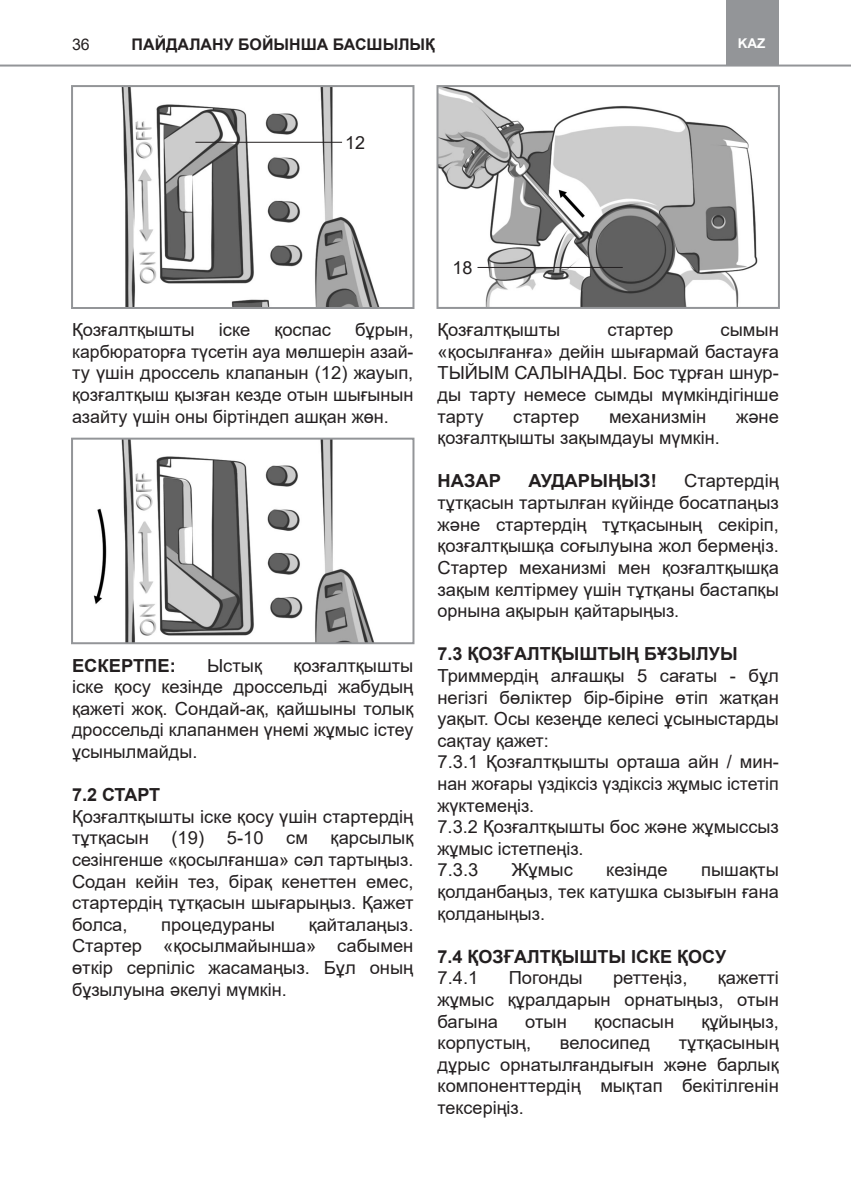
<style>
.page{position:relative;width:851px;height:1191px;background:#fff}
.page>*{position:absolute;margin:0;border:0;box-sizing:border-box;transform-origin:0 0}
.Текст{font:18px/21.6px "Arial";color:#231f20;text-align:justify}
.Текст-2{font:700 18px "Arial";color:#231f20}
.t1{font:700 16px "Arial";color:#231f20}
.t2{font:16px "Arial";color:#231f20}
.t3{font:700 13.6px "Arial";color:#fff}
</style>
<div class="page">
<img style="left:121px;top:88px;width:258px;height:218px">
<div style="left:71px;top:85px;width:343px;height:224px;border:2px solid #939598"></div>
<hr style="left:195px;top:142px;width:147px;height:1px;background:#231f20">
<img style="left:93px;top:440px;width:281px;height:201px">
<div style="left:71px;top:437px;width:343px;height:207px;border:2px solid #939598"></div>
<img style="left:439px;top:88px;width:319px;height:218px">
<div style="left:436px;top:85px;width:343px;height:224px;border:2px solid #939598"></div>
<hr style="left:477px;top:267px;width:145px;height:1px;background:#231f20">
<hr style="left:0;top:65px;width:850px;height:2px;background:#939598">
<div style="left:726px;top:0;width:52px;height:66px;background:#939598"></div>
<p class="t2" style="left:72px;top:33px;width:19px">36</p>
<p class="t1" style="left:132px;top:33px;width:305px">ПАЙДАЛАНУ БОЙЫНША БАСШЫЛЫҚ</p>
<p class="t3" style="left:737px;top:34px;width:29px">KAZ</p>
<p class="Текст" style="left:345px;top:132px;width:22px">12</p>
<p class="Текст" style="left:72px;top:319px;width:343px;text-indent:283px">бұрын, карбюраторға түсетін ауа мөлшерін азай&shy;ту үшін дроссель клапанын (12) жауып, қозғалтқыш қызған кезде отын шығынын азайту үшін оны біртіндеп ашқан жөн.</p>
<p class="Текст" style="left:72px;top:319px;width:124px">Қозғалтқышты</p>
<p class="Текст" style="left:219px;top:319px;width:33px">іске</p>
<p class="Текст" style="left:274px;top:319px;width:58px">қоспас</p>
<p class="Текст-2" style="left:72px;top:652px;width:105px">ЕСКЕРТПЕ:</p>
<p class="Текст" style="left:207px;top:654px;width:57px">Ыстық</p>
<p class="Текст" style="left:72px;top:654px;width:343px;text-indent:221px">қозғалтқышты іске қосу кезінде дроссельді жабудың қажеті жоқ. Сондай-ақ, қайшыны толық дроссельді клапанмен үнемі жұмыс істеу ұсынылмайды.</p>
<p class="Текст-2" style="left:72px;top:782px;width:90px">7.2 СТАРТ</p>
<p class="Текст" style="left:72px;top:805px;width:343px">Қозғалтқышты іске қосу үшін стартердің тұтқасын</p>
<p class="Текст" style="left:171px;top:827px;width:34px">(19)</p>
<p class="Текст" style="left:227px;top:827px;width:38px">5-10</p>
<p class="Текст" style="left:286px;top:827px;width:23px">см</p>
<p class="Текст" style="left:72px;top:827px;width:343px;text-indent:258px">қарсылық сезінгенше «қосылғанша» сәл тартыңыз.<br>Содан кейін тез, бірақ кенеттен емес, стартердің тұтқасын шығарыңыз. Қажет болса,</p>
<p class="Текст" style="left:72px;top:913px;width:343px;text-indent:236px">қайталаңыз.<br>Стартер «қосылмайынша» сабымен өткір серпіліс жасамаңыз. Бұл оның бұзылуына әкелуі мүмкін.</p>
<p class="Текст" style="left:161px;top:913px;width:115px">процедураны</p>
<p class="Текст" style="left:452px;top:257px;width:22px">18</p>
<p class="Текст" style="left:437px;top:319px;width:124px">Қозғалтқышты</p>
<p class="Текст" style="left:607px;top:319px;width:68px">стартер</p>
<p class="Текст" style="left:437px;top:319px;width:343px;text-indent:283px">сымын «қосылғанға» дейін шығармай бастауға ТЫЙЫМ САЛЫНАДЫ. Бос тұрған шнур&shy;ды тарту немесе сымды мүмкіндігінше тарту</p>
<p class="Текст" style="left:513px;top:405px;width:68px">стартер</p>
<p class="Текст" style="left:609px;top:405px;width:99px">механизмін</p>
<p class="Текст" style="left:736px;top:405px;width:44px">және</p>
<p class="Текст" style="left:437px;top:427px;width:283px">қозғалтқышты зақымдауы мүмкін.</p>
<p class="Текст-2" style="left:437px;top:468px;width:65px">НАЗАР</p>
<p class="Текст-2" style="left:528px;top:468px;width:130px">АУДАРЫҢЫЗ!</p>
<p class="Текст" style="left:437px;top:470px;width:343px;text-indent:247px">Стартердің тұтқасын тартылған күйінде босатпаңыз және стартердің тұтқасының секіріп, қозғалтқышқа соғылуына жол бермеңіз.<br>Стартер механизмі мен қозғалтқышқа зақым келтірмеу үшін тұтқаны бастапқы орнына ақырын қайтарыңыз.</p>
<p class="Текст-2" style="left:437px;top:641px;width:301px">7.3 ҚОЗҒАЛТҚЫШТЫҢ БҰЗЫЛУЫ</p>
<p class="Текст" style="left:437px;top:664px;width:343px">Триммердің алғашқы 5 сағаты - бұл негізгі бөліктер бір-біріне өтіп жатқан уақыт. Осы кезеңде келесі ұсыныстарды сақтау қажет:</p>
<p class="Текст" style="left:437px;top:751px;width:343px">7.3.1 Қозғалтқышты орташа айн / мин&shy;нан жоғары үздіксіз үздіксіз жұмыс істетіп жүктемеңіз.</p>
<p class="Текст" style="left:437px;top:816px;width:343px">7.3.2 Қозғалтқышты бос және жұмыссыз жұмыс істетпеңіз.</p>
<p class="Текст" style="left:437px;top:859px;width:42px">7.3.3</p>
<p class="Текст" style="left:511px;top:859px;width:63px">Жұмыс</p>
<p class="Текст" style="left:606px;top:859px;width:63px">кезінде</p>
<p class="Текст" style="left:437px;top:859px;width:343px;text-indent:263px">пышақты қолданбаңыз, тек катушка сызығын ғана қолданыңыз.</p>
<p class="Текст-2" style="left:437px;top:943px;width:290px">7.4 ҚОЗҒАЛТҚЫШТЫ ІСКЕ ҚОСУ</p>
<p class="Текст" style="left:437px;top:967px;width:42px">7.4.1</p>
<p class="Текст" style="left:508px;top:967px;width:75px">Погонды</p>
<p class="Текст" style="left:613px;top:967px;width:76px">реттеңіз,</p>
<p class="Текст" style="left:437px;top:967px;width:343px;text-indent:280px">қажетті жұмыс құралдарын орнатыңыз, отын багына</p>
<p class="Текст" style="left:525px;top:1010px;width:43px">отын</p>
<p class="Текст" style="left:594px;top:1010px;width:82px">қоспасын</p>
<p class="Текст" style="left:701px;top:1010px;width:79px">құйыңыз,</p>
<p class="Текст" style="left:437px;top:1032px;width:95px">корпустың,</p>
<p class="Текст" style="left:559px;top:1032px;width:92px">велосипед</p>
<p class="Текст" style="left:437px;top:1032px;width:343px;text-indent:241px">тұтқасының дұрыс орнатылғандығын және барлық компоненттердің мықтап бекітілгенін тексеріңіз.</p>
</div>
